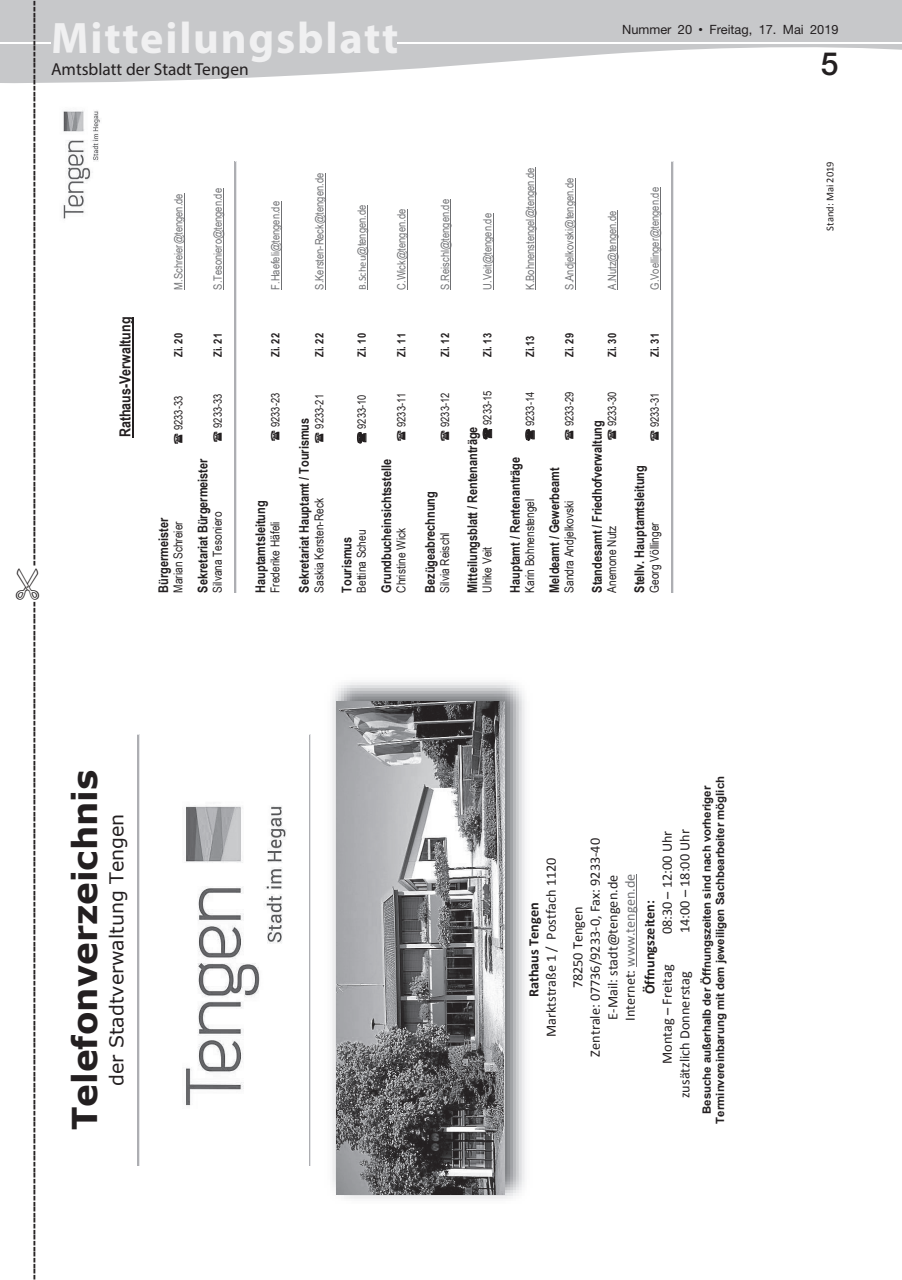
<style>
.page{position:relative;width:902px;height:1280px;background:#fff}
.page>*{position:absolute;margin:0;border:0;box-sizing:border-box;transform-origin:0 0}
.t1{font:700 44.25px "Myriad Pro";letter-spacing:.04em;color:#f0f0f1}
.t2{font:700 34.2px "Verdana";color:#231f20}
.t3{font:500 31.95px "Helvetica Neue";color:#231f20}
.t4{font:19.05px "Verdana";color:#231f20}
.t5{font:700 17.55px "Myriad Pro";color:#231f20}
.t6{font:17.4px "Myriad Pro";color:#231f20}
.t7{font:700 15.15px "Arial Narrow";color:#231f20}
.t8{font:14.25px/17.4px "Calibri";color:#231f20;text-align:center}
.t9{font:700 14.25px "Calibri";color:#231f20}
.t10{font:700 13.35px "Arial Narrow";color:#231f20}
.t11{font:12.75px "Helvetica Neue";color:#231f20}
.t12{font:12.3px "Arial Narrow";color:#231f20}
.t13{font:11.4px "Arial Narrow";color:#6f7073}
.t14{font:700 11.4px/13px "Arial";color:#231f20;text-align:center}
.t15{font:11.4px "Arial Narrow";letter-spacing:.005em;color:#231f20}
.t16{font:700 11.4px "Arial Narrow";color:#231f20}
.t17{font:10.5px "Calibri";color:#231f20}
.s1{font-size:12.9px}
.s2{font-family:"M Twentieth Century";font-weight:500}
.s3{font-family:"Calibri";font-size:10.5px}
.s4{color:#6f7073}
</style>
<div class="page">
<svg style="left:1px;top:0;width:900px;height:83px;fill:#c7c8ca"></svg>
<svg style="left:0;top:0;width:1px;height:83px"></svg>
<div style="left:53px;top:22px;width:344px;height:40px;background:#c7c8ca"></div>
<hr style="left:0;top:42px;width:51px;height:1px;background:#fff">
<hr style="left:397px;top:42px;width:504px;height:1px;background:#fff">
<img style="left:332px;top:682px;width:193px;height:517px">
<img style="left:337px;top:702px;width:168px;height:492px">
<hr style="left:138px;top:734px;width:1px;height:431px;background:#adaeb2">
<hr style="left:139px;top:734px;width:1px;height:431px;background:#e4e5e7">
<hr style="left:309px;top:734px;width:1px;height:431px;background:#adaeb2">
<hr style="left:310px;top:734px;width:1px;height:431px;background:#e4e5e7">
<hr style="left:636px;top:874px;width:1px;height:92px;background:#6f7073">
<img style="left:186px;top:805px;width:100px;height:301px">
<img style="left:63px;top:110px;width:37px;height:109px">
<hr style="left:132px;top:317px;width:1px;height:120px;background:#231f20">
<hr style="left:184px;top:193px;width:1px;height:97px;background:#6f7073">
<hr style="left:223px;top:188px;width:1px;height:102px;background:#6f7073">
<hr style="left:235px;top:162px;width:1px;height:430px;background:#adaeb2">
<hr style="left:236px;top:162px;width:1px;height:430px;background:#e4e5e7">
<hr style="left:281px;top:201px;width:1px;height:89px;background:#6f7073">
<hr style="left:324px;top:173px;width:1px;height:117px;background:#6f7073">
<hr style="left:367px;top:205px;width:1px;height:85px;background:#6f7073">
<hr style="left:406px;top:209px;width:1px;height:81px;background:#6f7073">
<hr style="left:450px;top:199px;width:1px;height:91px;background:#6f7073">
<hr style="left:493px;top:213px;width:1px;height:77px;background:#6f7073">
<hr style="left:535px;top:167px;width:1px;height:123px;background:#6f7073">
<hr style="left:574px;top:178px;width:1px;height:112px;background:#6f7073">
<hr style="left:617px;top:211px;width:1px;height:79px;background:#6f7073">
<hr style="left:659px;top:187px;width:1px;height:103px;background:#6f7073">
<hr style="left:671px;top:161px;width:2px;height:432px;background:#adaeb2">
<hr style="left:673px;top:162px;width:1px;height:430px;background:#e4e5e7">
<svg style="left:357px;top:432px;width:9px;height:11px"></svg>
<svg style="left:483px;top:428px;width:9px;height:11px"></svg>
<svg style="left:525px;top:429px;width:9px;height:11px"></svg>
<h3 class="t5" style="left:22px;top:566px;width:567px;rotate:-90deg">----------------------------------------------------------------------------------------------------</h3>
<h3 class="t5" style="left:22px;top:1280px;width:680px;rotate:-90deg">------------------------------------------------------------------------------------------------------------------------</h3>
<h1 class="t1" style="left:51px;top:9px;width:349px">Mitteilungsblatt</h1>
<p class="t11" style="left:622px;top:22px;width:218px">Nummer <span class="s1">20</span> <span class="s2">•</span> Freitag, 17. Mai 2019</p>
<h3 class="t6" style="left:51px;top:59px;width:199px">Amtsblatt der Stadt Tengen</h3>
<h3 class="t3" style="left:820px;top:45px;width:19px">5</h3>
<p class="t7" style="left:114px;top:437px;width:122px;rotate:-90deg">Rathaus-Verwaltung</p>
<p class="t13" style="left:170px;top:290px;width:98px;rotate:-90deg">M.Schreier@tengen.de</p>
<p class="t13" style="left:209px;top:290px;width:103px;rotate:-90deg">S.Tesoniero@tengen.de</p>
<p class="t16" style="left:170px;top:357px;width:26px;rotate:-90deg">Zi. 20</p>
<p class="t16" style="left:209px;top:357px;width:26px;rotate:-90deg">Zi. 21</p>
<p class="t15" style="left:170px;top:430px;width:36px;rotate:-90deg">9233-33</p>
<p class="t15" style="left:209px;top:428px;width:36px;rotate:-90deg">9233-33</p>
<p class="t10" style="left:153px;top:593px;width:76px;rotate:-90deg">Bürgermeister</p>
<p class="t12" style="left:169px;top:593px;width:73px;rotate:-90deg">Marian Schreier</p>
<p class="t10" style="left:192px;top:593px;width:136px;rotate:-90deg">Sekretariat Bürgermeister</p>
<p class="t12" style="left:208px;top:593px;width:83px;rotate:-90deg">Silvana Tesoniero</p>
<p class="t13" style="left:267px;top:290px;width:90px;rotate:-90deg">F.Haefeli@tengen.de</p>
<p class="t13" style="left:311px;top:290px;width:118px;rotate:-90deg">S.Kersten-Reck@tengen.de</p>
<p class="t13" style="left:353px;top:290px;width:86px;rotate:-90deg"><span class="s3">B.Scheu</span>@tengen.de</p>
<p class="t13" style="left:393px;top:290px;width:82px;rotate:-90deg">C.Wick@tengen.de</p>
<p class="t13" style="left:436px;top:290px;width:92px;rotate:-90deg">S.Reischl@tengen.de</p>
<p class="t13" style="left:479px;top:290px;width:78px;rotate:-90deg">U.Veit@tengen.de</p>
<p class="t13" style="left:522px;top:290px;width:124px;rotate:-90deg">K.Bohnenstengel@tengen.de</p>
<p class="t13" style="left:561px;top:290px;width:113px;rotate:-90deg">S.Andjelkovski@tengen.de</p>
<p class="t13" style="left:603px;top:290px;width:81px;rotate:-90deg">A.Nutz@tengen.de</p>
<p class="t13" style="left:646px;top:290px;width:104px;rotate:-90deg">G.Voellinger@tengen.de</p>
<p class="t16" style="left:267px;top:357px;width:26px;rotate:-90deg">Zi. 22</p>
<p class="t15" style="left:267px;top:427px;width:36px;rotate:-90deg">9233-23</p>
<p class="t10" style="left:250px;top:593px;width:94px;rotate:-90deg">Hauptamtsleitung</p>
<p class="t12" style="left:266px;top:593px;width:73px;rotate:-90deg">Frederike Häfeli</p>
<p class="t16" style="left:311px;top:357px;width:26px;rotate:-90deg">Zi. 22</p>
<p class="t15" style="left:311px;top:429px;width:36px;rotate:-90deg">9233-21</p>
<p class="t10" style="left:294px;top:593px;width:176px;rotate:-90deg">Sekretariat Hauptamt / Tourismus</p>
<p class="t12" style="left:310px;top:593px;width:96px;rotate:-90deg">Saskia Kersten-Reck</p>
<p class="t16" style="left:353px;top:357px;width:26px;rotate:-90deg">Zi. 10</p>
<p class="t15" style="left:353px;top:429px;width:36px;rotate:-90deg">9233-10</p>
<p class="t10" style="left:337px;top:593px;width:57px;rotate:-90deg">Tourismus</p>
<p class="t12" style="left:352px;top:593px;width:64px;rotate:-90deg">Bettina Scheu</p>
<p class="t16" style="left:393px;top:357px;width:26px;rotate:-90deg">Zi. 11</p>
<p class="t15" style="left:393px;top:427px;width:36px;rotate:-90deg">9233-11</p>
<p class="t10" style="left:376px;top:593px;width:135px;rotate:-90deg">Grundbucheinsichtsstelle</p>
<p class="t12" style="left:392px;top:593px;width:66px;rotate:-90deg">Christine Wick</p>
<p class="t16" style="left:436px;top:357px;width:26px;rotate:-90deg">Zi. 12</p>
<p class="t15" style="left:436px;top:427px;width:36px;rotate:-90deg">9233-12</p>
<p class="t10" style="left:420px;top:593px;width:103px;rotate:-90deg">Bezügeabrechnung</p>
<p class="t12" style="left:435px;top:593px;width:62px;rotate:-90deg">Silvia Reischl</p>
<p class="t16" style="left:479px;top:357px;width:26px;rotate:-90deg">Zi. 13</p>
<p class="t15" style="left:479px;top:425px;width:36px;rotate:-90deg">9233-15</p>
<p class="t10" style="left:462px;top:593px;width:168px;rotate:-90deg">Mitteilungsblatt / Rentenanträge</p>
<p class="t12" style="left:478px;top:593px;width:47px;rotate:-90deg">Ulrike Veit</p>
<p class="t16" style="left:521px;top:357px;width:23px;rotate:-90deg">Zi.13</p>
<p class="t16" style="left:560px;top:357px;width:26px;rotate:-90deg">Zi. 29</p>
<p class="t15" style="left:522px;top:426px;width:36px;rotate:-90deg">9233-14</p>
<p class="t15" style="left:561px;top:426px;width:36px;rotate:-90deg">9233-29</p>
<p class="t10" style="left:505px;top:593px;width:137px;rotate:-90deg">Hauptamt / Rentenanträge</p>
<p class="t12" style="left:521px;top:593px;width:95px;rotate:-90deg">Karin Bohnenstengel</p>
<p class="t10" style="left:544px;top:593px;width:127px;rotate:-90deg">Meldeamt / Gewerbeamt</p>
<p class="t12" style="left:560px;top:593px;width:93px;rotate:-90deg">Sandra Andjelkovski</p>
<p class="t16" style="left:603px;top:357px;width:26px;rotate:-90deg">Zi. 30</p>
<p class="t15" style="left:603px;top:426px;width:36px;rotate:-90deg">9233-30</p>
<p class="t10" style="left:587px;top:593px;width:174px;rotate:-90deg">Standesamt / Friedhofverwaltung</p>
<p class="t12" style="left:602px;top:593px;width:68px;rotate:-90deg">Anemone Nutz</p>
<p class="t16" style="left:646px;top:357px;width:26px;rotate:-90deg">Zi. 31</p>
<p class="t15" style="left:646px;top:427px;width:36px;rotate:-90deg">9233-31</p>
<p class="t10" style="left:629px;top:593px;width:129px;rotate:-90deg">Stellv. Hauptamtsleitung</p>
<p class="t12" style="left:645px;top:593px;width:72px;rotate:-90deg">Georg Völlinger</p>
<h2 class="t2" style="left:60px;top:1130px;width:362px;rotate:-90deg">Telefonverzeichnis</h2>
<h3 class="t4" style="left:103px;top:1086px;width:274px;rotate:-90deg">der Stadtverwaltung Tengen</h3>
<p class="t8" style="left:542px;top:1037px;width:181px;rotate:-90deg">Marktstraße 1 / Postfach 1120</p>
<p class="t9" style="left:524px;top:997px;width:96px;rotate:-90deg">Rathaus Tengen</p>
<p class="t8" style="left:676px;top:933px;width:105px;rotate:-90deg">14:00 – 18:00 Uhr</p>
<p class="t8" style="left:658px;top:934px;width:105px;rotate:-90deg">08:30 – 12:00 Uhr</p>
<p class="t8" style="left:569px;top:1056px;width:220px;rotate:-90deg">78250 Tengen<br>Zentrale: 07736/9233-0, Fax: 9233-40<br>E-Mail: stadt@tengen.de<br>Internet: <span class="s4">www.tengen.de</span></p>
<p class="t9" style="left:640px;top:994px;width:96px;rotate:-90deg">Öffnungszeiten:</p>
<p class="t8" style="left:658px;top:1064px;width:101px;rotate:-90deg">Montag – Freitag</p>
<p class="t8" style="left:676px;top:1098px;width:128px;rotate:-90deg">zusätzlich Donnerstag</p>
<p class="t14" style="left:700px;top:1123px;width:349px;rotate:-90deg">Besuche außerhalb der Öffnungszeiten sind nach vorheriger<br>Terminvereinbarung mit dem jeweiligen Sachbearbeiter möglich</p>
<p class="t17" style="left:823px;top:231px;width:71px;rotate:-90deg">Stand: Mai 2019</p>
</div>
